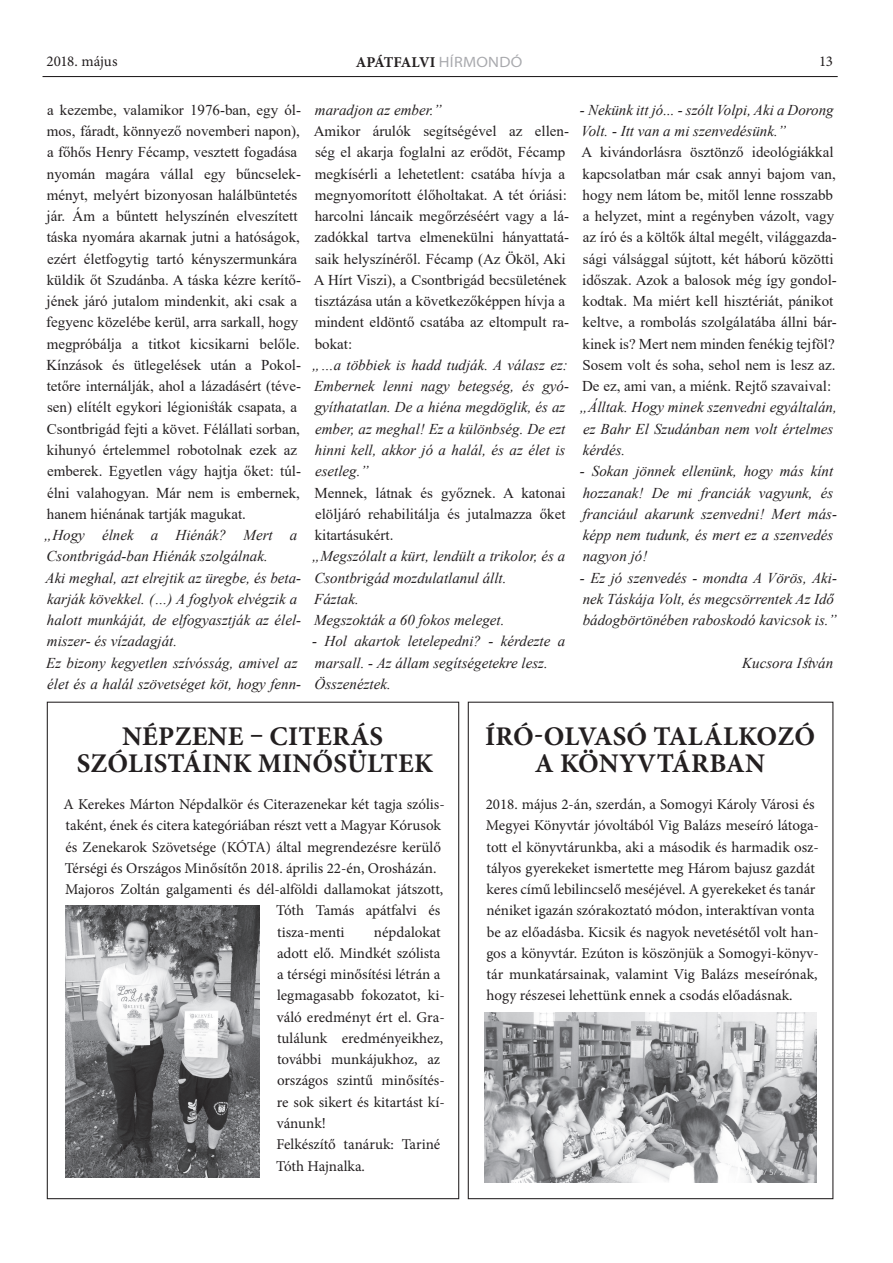
<style>
.page{position:relative;width:893px;height:1263px;background:#fff}
.page>*{position:absolute;margin:0;border:0;box-sizing:border-box;transform-origin:0 0}
.cím{font:700 27px/27px "Minion Pro";letter-spacing:.01em;color:#231f20;text-align:center}
.t1{font:15px/21.3px "Times New Roman";color:#231f20}
.t2{font:italic 15px/21.3px "Times New Roman";color:#231f20}
.t3{font:15px/21.3px "Minion Pro";color:#231f20}
.t4{font:700 15px "Minion Pro";letter-spacing:-.025em;color:#231f20}
.s1{font-family:"Myriad Pro";font-weight:400;font-stretch:semi-expanded;color:#a8a9ad}
</style>
<div class="page">
<hr style="left:43px;top:76px;width:795px;height:1px;background:#231f20">
<img style="left:485px;top:1012px;width:331px;height:170px">
<img style="left:66px;top:906px;width:193px;height:272px">
<p class="t3" style="left:47px;top:51px;width:72px">2018. május</p>
<p class="t4" style="left:356px;top:51px;width:168px">APÁTFALVI <span class="s1">HÍRMONDÓ</span></p>
<p class="t3" style="left:819px;top:51px;width:16px">13</p>
<p class="t1" style="left:46px;top:99px;width:256px">a kezembe, valamikor 1976-ban, egy ól&shy;mos, fáradt, könnyező novemberi napon), a főhős Henry Fécamp, vesztett fogadása nyomán magára vállal egy bűncselek&shy;ményt, melyért bizonyosan halálbüntetés jár. Ám a bűntett helyszínén elveszített táska nyomára akarnak jutni a hatóságok, ezért életfogytig tartó kényszermunkára küldik őt Szudánba. A táska kézre kerítő&shy;jének járó jutalom mindenkit, aki csak a fegyenc közelébe kerül, arra sarkall, hogy megpróbálja a titkot kicsikarni belőle.<br>Kínzások és ütlegelések után a Pokol&shy;tetőre internálják, ahol a lázadásért (téve&shy;sen) elítélt egykori légionisták csapata, a Csontbrigád fejti a követ. Félállati sorban, kihunyó értelemmel robotolnak ezek az emberek. Egyetlen vágy hajtja őket: túl&shy;élni valahogyan. Már nem is embernek, hanem hiénának tartják magukat.</p>
<p class="t2" style="left:44px;top:524px;width:255px">„Hogy élnek a Hiénák? Mert a<br>Csontbrigád-ban Hiénák szolgálnak.</p>
<p class="t2" style="left:45px;top:567px;width:257px">Aki meghal, azt elrejtik az üregbe, és beta&shy;karják kövekkel. (…) A foglyok elvégzik a halott munkáját, de elfogyasztják az élel&shy;miszer- és vízadagját.</p>
<p class="t2" style="left:46px;top:652px;width:256px">Ez bizony kegyetlen szívósság, amivel az élet és a halál szövetséget köt, hogy fenn-</p>
<p class="t2" style="left:315px;top:99px;width:129px">maradjon az ember.”</p>
<p class="t1" style="left:314px;top:120px;width:257px">Amikor árulók segítségével az ellen&shy;ség el akarja foglalni az erődöt, Fécamp megkísérli a lehetetlent: csatába hívja a megnyomorított élőholtakat. A tét óriási: harcolni láncaik megőrzéséért vagy a lá&shy;zadókkal tartva elmenekülni hányattatá&shy;saik helyszínéről. Fécamp (Az Ököl, Aki A Hírt Viszi), a Csontbrigád becsületének tisztázása után a következőképpen hívja a mindent eldöntő csatába az eltompult ra&shy;bokat:</p>
<p class="t2" style="left:312px;top:354px;width:259px">„…a többiek is hadd tudják. A válasz ez:<br>Embernek lenni nagy betegség, és gyó&shy;gyíthatatlan. De a hiéna megdöglik, és az ember, az meghal! Ez a különbség. De ezt hinni kell, akkor jó a halál, és az élet is esetleg.”</p>
<p class="t1" style="left:314px;top:481px;width:253px;text-align:justify">Mennek, látnak és győznek. A katonai elöljáró rehabilitálja és jutalmazza őket kitartásukért.</p>
<p class="t2" style="left:312px;top:545px;width:255px">„Megszólalt a kürt, lendült a trikolor, és a<br>Csontbrigád mozdulatlanul állt.</p>
<p class="t2" style="left:314px;top:588px;width:46px">Fáztak.</p>
<p class="t2" style="left:314px;top:609px;width:192px">Megszokták a 60 fokos meleget.</p>
<p class="t2" style="left:312px;top:630px;width:255px">- Hol akartok letelepedni? - kérdezte a marsall. - Az állam segítségetekre lesz.</p>
<p class="t2" style="left:315px;top:673px;width:78px">Összenéztek.</p>
<p class="t2" style="left:580px;top:99px;width:255px">- Nekünk itt jó... - szólt Volpi, Aki a Dorong<br>Volt. - Itt van a mi szenvedésünk.”</p>
<p class="t1" style="left:582px;top:141px;width:257px">A kivándorlásra ösztönző ideológiákkal kapcsolatban már csak annyi bajom van, hogy nem látom be, mitől lenne rosszabb a helyzet, mint a regényben vázolt, vagy az író és a költők által megélt, világgazda&shy;sági válsággal sújtott, két háború közötti időszak. Azok a balosok még így gondol&shy;kodtak. Ma miért kell hisztériát, pánikot keltve, a rombolás szolgálatába állni bár&shy;kinek is? Mert nem minden fenékig tejföl?<br>Sosem volt és soha, sehol nem is lesz az.<br>De ez, ami van, a miénk. Rejtő szavaival:</p>
<p class="t2" style="left:580px;top:396px;width:258px">„Álltak. Hogy minek szenvedni egyáltalán, ez Bahr El Szudánban nem volt értelmes kérdés.</p>
<p class="t2" style="left:580px;top:460px;width:259px">- Sokan jönnek ellenünk, hogy más kínt hozzanak! De mi franciák vagyunk, és franciául akarunk szenvedni! Mert más&shy;képp nem tudunk, és mert ez a szenvedés nagyon jó!</p>
<p class="t2" style="left:580px;top:567px;width:259px">- Ez jó szenvedés - mondta A Vörös, Aki&shy;nek Táskája Volt, és megcsörrentek Az Idő bádogbörtönében raboskodó kavicsok is.”</p>
<p class="t2" style="left:742px;top:652px;width:93px">Kucsora István</p>
<p class="cím" style="left:77px;top:723px;width:358px">NÉPZENE – CITERÁS<br>SZÓLISTÁINK MINŐSÜLTEK</p>
<p class="t3" style="left:63px;top:794px;width:383px">A Kerekes Márton Népdalkör és Citerazenekar két tagja szólis&shy;taként, ének és citera kategóriában részt vett a Magyar Kórusok és Zenekarok Szövetsége (KÓTA) által megrendezésre kerülő Térségi és Országos Minősítőn 2018. április 22-én, Orosházán.</p>
<p class="t3" style="left:276px;top:879px;width:169px;text-indent:-211px">Majoros Zoltán galgamenti és dél-alföldi dallamokat játszott,<br>Tóth Tamás apátfalvi és tisza-menti</p>
<p class="t3" style="left:277px;top:921px;width:169px;text-indent:97px">népdalokat adott elő. Mindkét szólista a térségi minősítési létrán a legmagasabb fokozatot, ki&shy;váló eredményt ért el. Gra&shy;tulálunk eredményeikhez, további munkájukhoz, az országos szintű minősítés&shy;re sok sikert és kitartást kí&shy;vánunk!</p>
<p class="t3" style="left:276px;top:1134px;width:165px">Felkészítő tanáruk: Tariné<br>Tóth Hajnalka.</p>
<p class="cím" style="left:485px;top:723px;width:331px">ÍRÓ-OLVASÓ TALÁLKOZÓ<br>A KÖNYVTÁRBAN</p>
<p class="t3" style="left:486px;top:794px;width:335px">2018. május 2-án, szerdán, a Somogyi Károly Városi és Megyei Könyvtár jóvoltából Vig Balázs meseíró látoga&shy;tott el könyvtárunkba, aki a második és harmadik osz&shy;tályos gyerekeket ismertette meg Három bajusz gazdát keres című lebilincselő meséjével. A gyerekeket és tanár néniket igazán szórakoztató módon, interaktívan vonta be az előadásba. Kicsik és nagyok nevetésétől volt han&shy;gos a könyvtár. Ezúton is köszönjük a Somogyi-könyv&shy;tár munkatársainak, valamint Vig Balázs meseírónak, hogy részesei lehettünk ennek a csodás előadásnak.</p>
</div>
